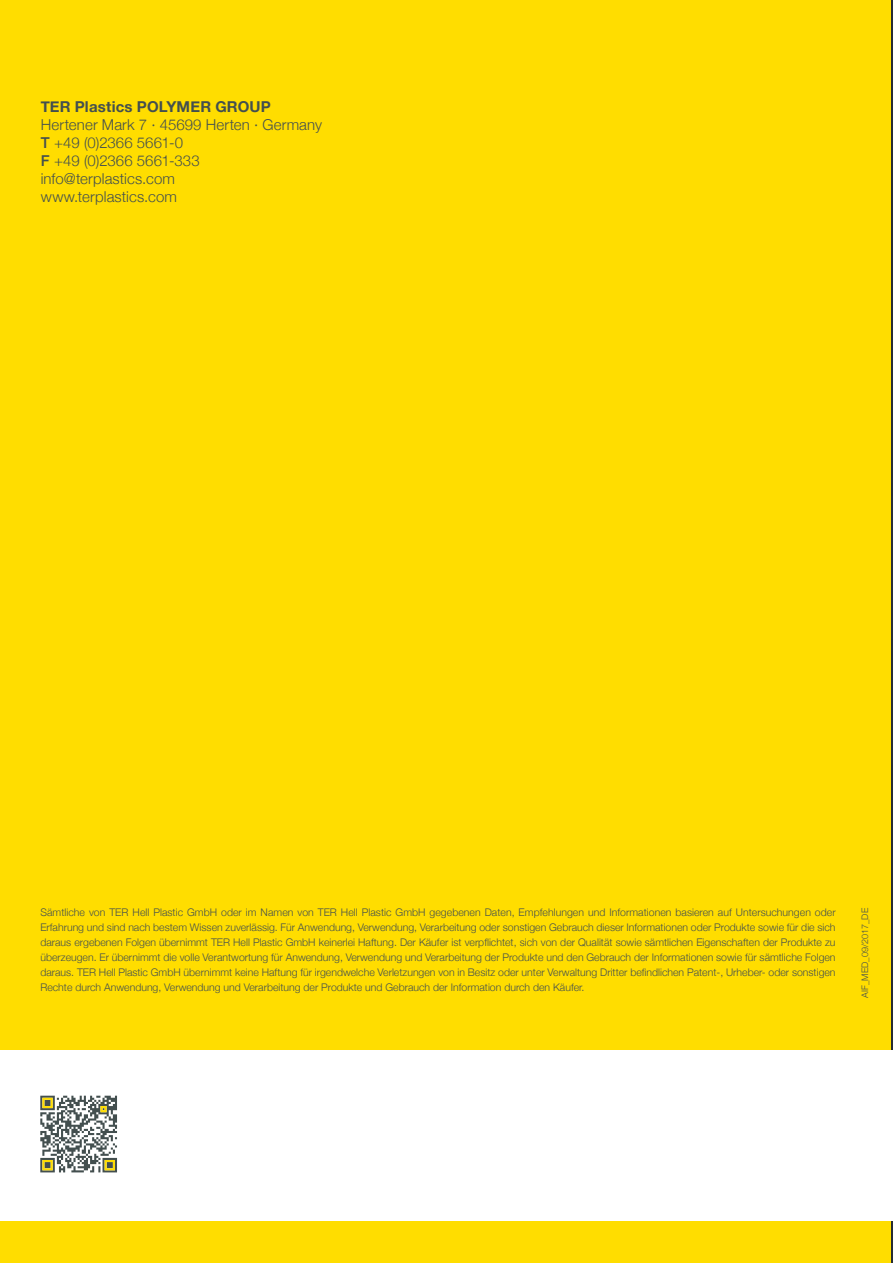
<style>
.page{position:relative;width:893px;height:1263px;background:#fff}
.page>*{position:absolute;margin:0;border:0;box-sizing:border-box;transform-origin:0 0}
.t1{font:300 15px/18px "Helvetica Neue";letter-spacing:.01em;color:#434f4f}
.t2{font:700 15px "Helvetica Neue";letter-spacing:.01em;color:#434f4f}
.t3{font:300 10.5px/15px "Helvetica Neue";color:#434f4f;text-align:justify}
.t4{font:300 9px "Helvetica Neue";color:#434f4f}
.s1{font-weight:500}
</style>
<div class="page">
<hr style="left:891px;top:1px;width:2px;height:1252px;background:#272c32">
<div style="left:0;top:0;width:891px;height:1263px;background:#fd0"></div>
<div style="left:0;top:1050px;width:893px;height:170px;background:#fff"></div>
<svg style="left:40px;top:1096px;width:77px;height:76px"></svg>
<h1 class="t2" style="left:41px;top:95px;width:232px">TER Plastics POLYMER GROUP</h1>
<h1 class="t1" style="left:41px;top:115px;width:283px">Hertener Mark 7 · 45699 Herten · Germany<br><span class="s1">T</span> +49 (0)2366 5661-0<br><span class="s1">F</span> +49 (0)2366 5661-333 info@terplastics.com<br>www.terplastics.com</h1>
<p class="t3" style="left:40px;top:904px;width:797px">Sämtliche von TER Hell Plastic GmbH oder im Namen von TER Hell Plastic GmbH gegebenen Daten, Empfehlungen und Informationen basieren auf Untersuchungen oder Erfahrung und sind nach bestem Wissen zuverlässig. Für Anwendung, Verwendung, Verarbeitung oder sonstigen Gebrauch dieser Informationen oder Produkte sowie für die sich daraus ergebenen Folgen übernimmt TER Hell Plastic GmbH keinerlei Haftung. Der Käufer ist verpflichtet, sich von der Qualität sowie sämtlichen Eigenschaften der Produkte zu überzeugen. Er übernimmt die volle Verantwortung für Anwendung, Verwendung und Verarbeitung der Produkte und den Gebrauch der Informationen sowie für sämtliche Folgen daraus. TER Hell Plastic GmbH übernimmt keine Haftung für irgendwelche Verletzungen von in Besitz oder unter Verwaltung Dritter befindlichen Patent-, Urheber- oder sonstigen Rechte durch Anwendung, Verwendung und Verarbeitung der Produkte und Gebrauch der Information durch den Käufer.</p>
<p class="t4" style="left:857px;top:997px;width:91px;rotate:-90deg">AIF_MED_09/2017_DE</p>
</div>
